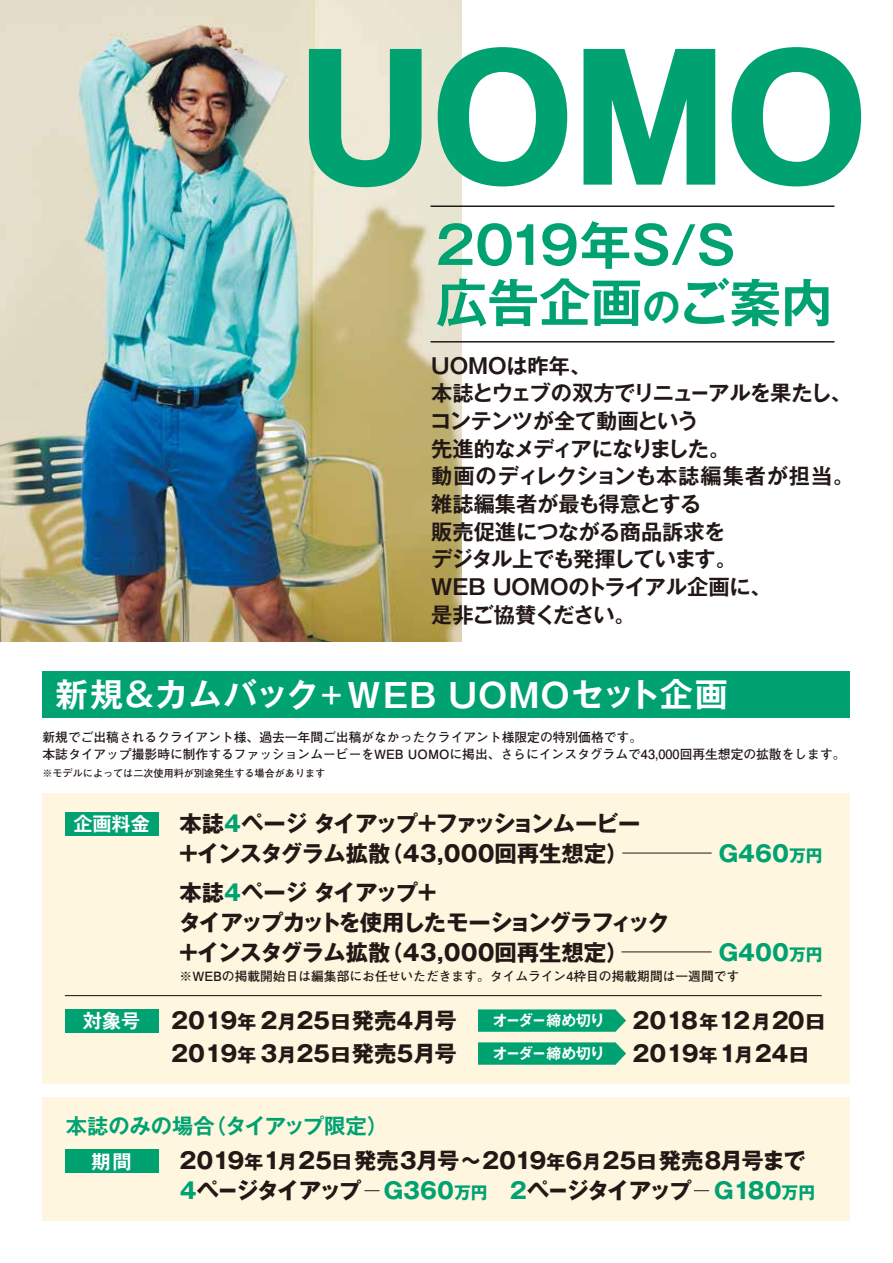
<style>
.page{position:relative;width:893px;height:1263px;background:#fff}
.page>*{position:absolute;margin:0;border:0;box-sizing:border-box;transform-origin:0 0}
.t1{font:700 51.6px/57.4px "Gothic MB101 Pr 6 De";color:#00a272}
.t2{font:700 33px "Gothic MB101 Pr 6 De";letter-spacing:.04em;color:#fff}
.t3{font:700 24.75px "Gothic MB101 Pr 6 De";color:#fff}
.t4{font:700 22.35px/39.3px "Gothic MB101 Pr 6";letter-spacing:-.035em;color:#221815}
.t5{font:700 22.35px "Gothic MB101 Pr 6";color:#221815}
.t6{font:700 22.35px "Gothic MB101 Pr 6";letter-spacing:-.14em;color:#221815}
.t7{font:700 22.35px "Gothic MB101 Pr 6";color:#00a272}
.t8{font:700 21.3px/27.6px "Gothic MB101 Pr 6 De";letter-spacing:-.015em;color:#221815}
.t9{font:700 21.3px "Gothic MB101 Pr 6 De";letter-spacing:-.07em;color:#00a272}
.t10{font:700 21.3px "Gothic MB101 Pr 6 De";letter-spacing:-.005em;color:#00a272}
.t11{font:700 19.2px "Gothic MB101 Pr 6 De";color:#fff}
.t12{font:700 18.9px "Gothic MB101 Pr 6";color:#221815}
.t13{font:700 18.9px "Gothic MB101 Pr 6";color:#221815;scale:1.18 1}
.t14{font:700 16.8px "Gothic MB101 Pr 6";color:#00a272}
.t15{font:700 14.85px "Gothic MB101 Pr 6 De";color:#fff}
.t16{font:700 12.75px/17px "Futo Go B101 Pro";color:#221815}
.t17{font:700 10.05px "Futo Go B101 Pro";color:#221815}
.s1{font-size:38.7px}
.s2{color:#00a272}
.s3{font-size:18.9px}
</style>
<div class="page">
<img style="left:0;top:0;width:461px;height:641px">
<svg style="left:309px;top:47px;width:552px;height:140px;fill:#00a272"></svg>
<hr style="left:431px;top:205px;width:403px;height:2px;background:#221815">
<hr style="left:431px;top:341px;width:403px;height:1px;background:#221815">
<div style="left:43px;top:793px;width:807px;height:291px;background:#fff6e0"></div>
<div style="left:43px;top:671px;width:807px;height:47px;background:#00a272"></div>
<div style="left:65px;top:1009px;width:93px;height:23px;background:#00a272"></div>
<svg style="left:478px;top:1009px;width:148px;height:23px;background:#10a778"></svg>
<svg style="left:478px;top:1042px;width:148px;height:23px;background:#10a778"></svg>
<div style="left:65px;top:812px;width:93px;height:24px;background:#00a272"></div>
<hr style="left:622px;top:853px;width:90px;height:1px;background:#221815">
<hr style="left:621px;top:951px;width:91px;height:1px;background:#221815">
<hr style="left:65px;top:995px;width:757px;height:1px;background:#221815">
<div style="left:43px;top:1096px;width:807px;height:124px;background:#fff6e0"></div>
<div style="left:65px;top:1150px;width:93px;height:23px;background:#00a272"></div>
<svg style="left:364px;top:1190px;width:15px;height:1px"></svg>
<svg style="left:694px;top:1190px;width:15px;height:1px"></svg>
<h1 class="t1" style="left:436px;top:214px;width:398px">2019年S S/<br>広告企画<span class="s1">の</span>ご案内</h1>
<p class="t8" style="left:430px;top:351px;width:426px">UOMOは昨年、<br>本誌とウェブの双方でリニューアルを果たし、コンテンツが全て動画という<br>先進的なメディアになりました。<br>動画のディレクションも本誌編集者が担当。雑誌編集者が最も得意とする<br>販売促進につながる商品訴求を<br>デジタル上でも発揮しています。<br>WEB UOMOのトライアル企画に、<br>是非ご協賛ください。</p>
<h2 class="t2" style="left:55px;top:667px;width:265px">新規&amp;カムバック</h2>
<h2 class="t2" style="left:347px;top:668px;width:382px">WEB UOMOセット企画</h2>
<p class="t3" style="left:321px;top:675px;width:22px">+</p>
<p class="t16" style="left:43px;top:727px;width:804px">新規でご出稿されるクライアント様、過去一年間ご出稿がなかったクライアント様限定の特別価格です。<br>本誌タイアップ撮影時に制作するファッションムービーをWEB UOMOに掲出、さらにインスタグラムで43,000回再生想定の拡散をします。</p>
<p class="t17" style="left:43px;top:765px;width:284px">※モデルによっては二次使用料が別途発生する場合があります</p>
<p class="t11" style="left:73px;top:808px;width:78px">企画料金</p>
<p class="t11" style="left:83px;top:1004px;width:59px">対象号</p>
<p class="t4" style="left:180px;top:803px;width:462px">本誌<span class="s2">4</span>ページタイアップ+ファッションムービー</p>
<p class="t4" style="left:180px;top:833px;width:258px">+インスタグラム拡散<br>本誌<span class="s2">4</span>ページタイアップ+</p>
<p class="t4" style="left:381px;top:907px;width:290px;line-height:29.7px;text-indent:-202px">タイアップカットを使用したモーショングラフィック（43,000回再生想定(</p>
<p class="t5" style="left:381px;top:834px;width:250px">（43,000回再生想定）</p>
<p class="t7" style="left:719px;top:834px;width:72px">G460</p>
<p class="t14" style="left:789px;top:841px;width:35px">万円</p>
<p class="t4" style="left:180px;top:932px;width:212px">+インスタグラム拡散</p>
<p class="t16" style="left:180px;top:966px;width:561px">※WEBの掲載開始日は編集部にお任せいただきます。タイムライン4枠目の掲載期間は一週間です</p>
<p class="t7" style="left:719px;top:933px;width:72px">G400</p>
<p class="t14" style="left:789px;top:940px;width:35px">万円</p>
<p class="t4" style="left:296px;top:1000px;width:162px">25<span class="s3">日</span>発売4月号</p>
<p class="t4" style="left:171px;top:1000px;width:68px">2019</p>
<p class="t4" style="left:260px;top:1000px;width:18px">2</p>
<p class="t12" style="left:238px;top:1006px;width:20px">年</p>
<p class="t12" style="left:277px;top:1006px;width:20px">月</p>
<p class="t15" style="left:493px;top:1008px;width:113px">オーダー締め切り</p>
<p class="t4" style="left:632px;top:1000px;width:67px">2018</p>
<p class="t4" style="left:718px;top:1000px;width:33px">12</p>
<p class="t4" style="left:772px;top:1000px;width:34px">20</p>
<p class="t12" style="left:699px;top:1006px;width:20px">年</p>
<p class="t12" style="left:752px;top:1006px;width:20px">月</p>
<p class="t13" style="left:804px;top:1006px;width:20px">日</p>
<p class="t4" style="left:296px;top:1033px;width:162px">25<span class="s3">日</span>発売５月号</p>
<p class="t4" style="left:171px;top:1033px;width:68px">2019</p>
<p class="t4" style="left:260px;top:1033px;width:18px">3</p>
<p class="t12" style="left:238px;top:1039px;width:20px">年</p>
<p class="t12" style="left:277px;top:1039px;width:20px">月</p>
<p class="t15" style="left:493px;top:1041px;width:113px">オーダー締め切り</p>
<p class="t4" style="left:632px;top:1033px;width:68px">2019</p>
<p class="t4" style="left:755px;top:1033px;width:35px">24</p>
<p class="t4" style="left:719px;top:1033px;width:18px">1</p>
<p class="t12" style="left:699px;top:1039px;width:20px">年</p>
<p class="t12" style="left:735px;top:1039px;width:20px">月</p>
<p class="t13" style="left:788px;top:1039px;width:20px">日</p>
<p class="t9" style="left:205px;top:1109px;width:184px">（タイアップ限定(</p>
<p class="t10" style="left:66px;top:1109px;width:150px">本誌のみの場合</p>
<p class="t11" style="left:92px;top:1145px;width:42px">期間</p>
<p class="t6" style="left:331px;top:1142px;width:220px"><span class="s3">日</span>発売３月号～２０１９</p>
<p class="t4" style="left:636px;top:1141px;width:90px"><span class="s3">日</span>発売８</p>
<p class="t4" style="left:720px;top:1141px;width:87px">月号まで</p>
<p class="t4" style="left:177px;top:1141px;width:72px">２０１９</p>
<p class="t4" style="left:296px;top:1141px;width:41px">２５</p>
<p class="t4" style="left:563px;top:1141px;width:24px">６</p>
<p class="t4" style="left:600px;top:1141px;width:41px">２５</p>
<p class="t4" style="left:261px;top:1141px;width:24px">１</p>
<p class="t12" style="left:244px;top:1146px;width:20px">年</p>
<p class="t12" style="left:546px;top:1146px;width:20px">年</p>
<p class="t12" style="left:278px;top:1146px;width:20px">月</p>
<p class="t12" style="left:582px;top:1146px;width:20px">月</p>
<p class="t4" style="left:180px;top:1170px;width:276px"><span class="s2">4</span>ページタイアップ　<span class="s2">G360</span></p>
<p class="t4" style="left:488px;top:1170px;width:296px"><span class="s2">　2</span>ページタイアップ　<span class="s2">G180</span></p>
<p class="t14" style="left:454px;top:1179px;width:35px">万円</p>
<p class="t14" style="left:782px;top:1179px;width:35px">万円</p>
</div>
